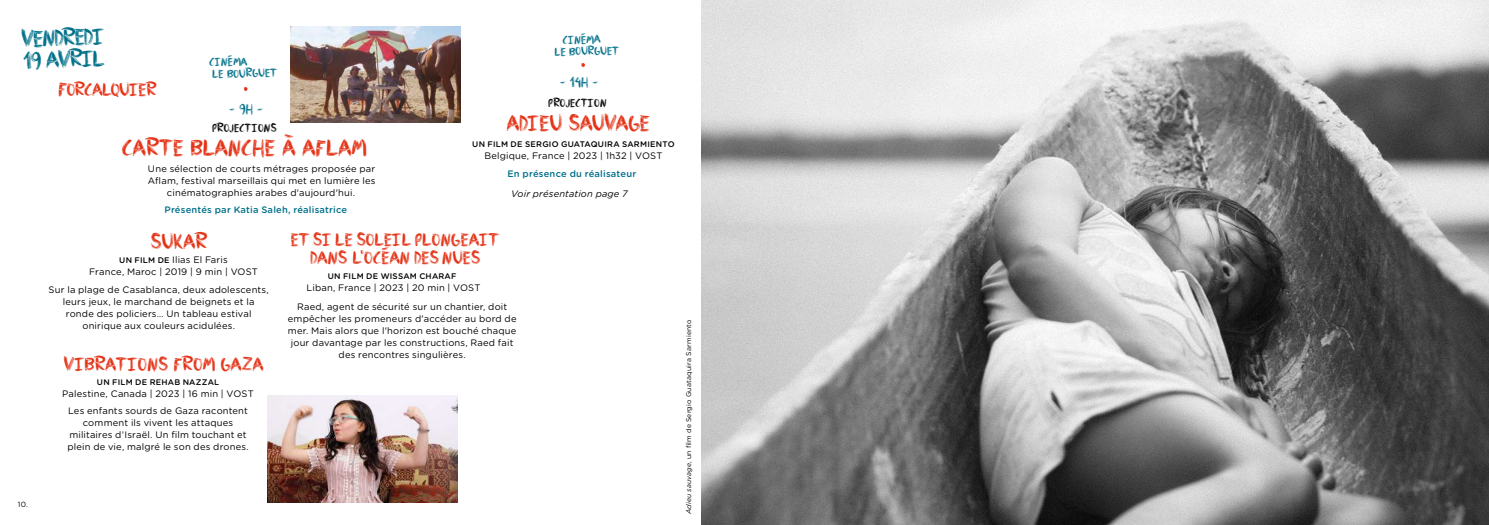
<style>
.page{position:relative;width:1489px;height:525px;background:#fff}
.page>*{position:absolute;margin:0;border:0;box-sizing:border-box;transform-origin:0 0}
.t1{font:27.5px "PLUMEBIS PLUMEBIS";color:#e43317}
.t2{font:27.12px/22px "PLUMEBIS PLUMEBIS";color:#007089}
.t3{font:26.25px "PLUMEBIS PLUMEBIS";letter-spacing:-.005em;color:#e43317}
.t4{font:25px "PLUMEBIS PLUMEBIS";color:#e43317}
.t5{font:22.5px "PLUMEBIS PLUMEBIS";color:#e43317}
.t6{font:21.38px "PLUMEBIS PLUMEBIS";letter-spacing:-.025em;color:#e43317}
.t7{font:21.25px "PLUMEBIS PLUMEBIS";color:#e43317}
.t8{font:16.25px "PLUMEBIS PLUMEBIS";color:#007089}
.t9{font:13.75px/11.9px "PLUMEBIS PLUMEBIS";color:#007089}
.t10{font:13.75px "PLUMEBIS PLUMEBIS";color:#000}
.t11{font:9.38px/12px "Gotham Rounded";letter-spacing:.02em;color:#000;text-align:center}
.t12{font:500 9.38px "Gotham Rounded";letter-spacing:.02em;color:#007089}
.t13{font:italic 9.38px "Gotham Rounded";letter-spacing:.015em;color:#000}
.t14{font:500 8.12px "Gotham Rounded";letter-spacing:.03em;color:#000}
.t15{font:7.5px "Gotham Rounded";color:#000}
.t16{font:6.88px "Gotham Rounded";letter-spacing:.025em;color:#000}
.s1{font-size:23.25px}
.s2{font-weight:500;font-size:8.12px}
.s3{font-style:italic}
</style>
<div class="page">
<svg style="left:244px;top:87px;width:3px;height:4px"></svg>
<svg style="left:581px;top:63px;width:4px;height:4px"></svg>
<img style="left:291px;top:26px;width:170px;height:96px">
<img style="left:702px;top:0;width:786px;height:524px">
<img style="left:268px;top:395px;width:189px;height:107px">
<h2 class="t2" style="left:21px;top:27px;width:85px;rotate:-2deg">VENDREDI<br>19 AVRIL</h2>
<h3 class="t6" style="left:59px;top:79px;width:100px"><span class="s1">F</span>ORCALQUIER</h3>
<h3 class="t9" style="left:209px;top:56px;width:69px;rotate:-1deg">CINÉMA<br>LE BOURGUET</h3>
<h3 class="t8" style="left:229px;top:100px;width:36px">- 9H -</h3>
<h3 class="t10" style="left:212px;top:121px;width:66px">PROJECTIONS</h3>
<h1 class="t1" style="left:122px;top:134px;width:246px">CARTE BLANCHE À AFLAM</h1>
<p class="t11" style="left:148px;top:162px;width:229px">Une sélection de courts métrages proposée par<br>Aflam, festival marseillais qui met en lumière les cinématographies arabes d'aujourd'hui.</p>
<p class="t12" style="left:165px;top:202px;width:184px">Présentés par Katia Saleh, réalisatrice</p>
<h3 class="t9" style="left:554px;top:34px;width:66px;text-indent:8px;rotate:-1deg">CINÉMA<br>LE BOURGUET</h3>
<h3 class="t8" style="left:560px;top:74px;width:40px">- 14H -</h3>
<h3 class="t3" style="left:507px;top:109px;width:145px">ADIEU SAUVAGE</h3>
<h3 class="t10" style="left:548px;top:95px;width:60px">PROJECTION</h3>
<p class="t14" style="left:472px;top:138px;width:204px">UN FILM DE SERGIO GUATAQUIRA SARMIENTO</p>
<p class="t11" style="left:484px;top:149px;width:180px">Belgique, France | 2023 | 1h32 | VOST</p>
<p class="t12" style="left:507px;top:167px;width:130px">En présence du réalisateur</p>
<p class="t13" style="left:511px;top:187px;width:118px">Voir présentation page 7</p>
<h3 class="t7" style="left:291px;top:228px;width:210px">ET SI LE SOLEIL PLONGEAIT</h3>
<h3 class="t4" style="left:151px;top:229px;width:58px">SUKAR</h3>
<p class="t11" style="left:119px;top:253px;width:110px"><span class="s2">UN FILM DE</span> Ilias El Faris</p>
<h3 class="t7" style="left:310px;top:247px;width:171px">DANS L'OCÉAN DES NUES</h3>
<p class="t11" style="left:89px;top:265px;width:170px">France, Maroc | 2019 | 9 min | VOST</p>
<p class="t14" style="left:328px;top:270px;width:130px">UN FILM DE WISSAM CHARAF</p>
<p class="t11" style="left:306px;top:281px;width:175px">Liban, France | 2023 | 20 min | VOST</p>
<p class="t11" style="left:49px;top:283px;width:222px">Sur la plage de Casablanca, deux adolescents, leurs jeux, le marchand de beignets et la ronde des policiers… Un tableau estival onirique aux couleurs acidulées.</p>
<p class="t11" style="left:288px;top:300px;width:230px">Raed, agent de sécurité sur un chantier, doit empêcher les promeneurs d'accéder au bord de mer. Mais alors que l'horizon est bouché chaque jour davantage par les constructions, Raed fait des rencontres singulières.</p>
<h3 class="t5" style="left:64px;top:352px;width:201px">VIBRATIONS FROM GAZA</h3>
<p class="t14" style="left:97px;top:376px;width:124px">UN FILM DE REHAB NAZZAL</p>
<p class="t11" style="left:62px;top:387px;width:193px">Palestine, Canada | 2023 | 16 min | VOST</p>
<p class="t15" style="left:18px;top:499px;width:12px">10.</p>
<p class="t11" style="left:67px;top:404px;width:183px">Les enfants sourds de Gaza racontent comment ils vivent les attaques militaires d’Israël. Un film touchant et plein de vie, malgré le son des drones.</p>
<p class="t16" style="left:684px;top:514px;width:196px;rotate:-90deg"><span class="s3">Adieu sauvage</span>, un film de Sergio Guataquira Sarmiento</p>
</div>
